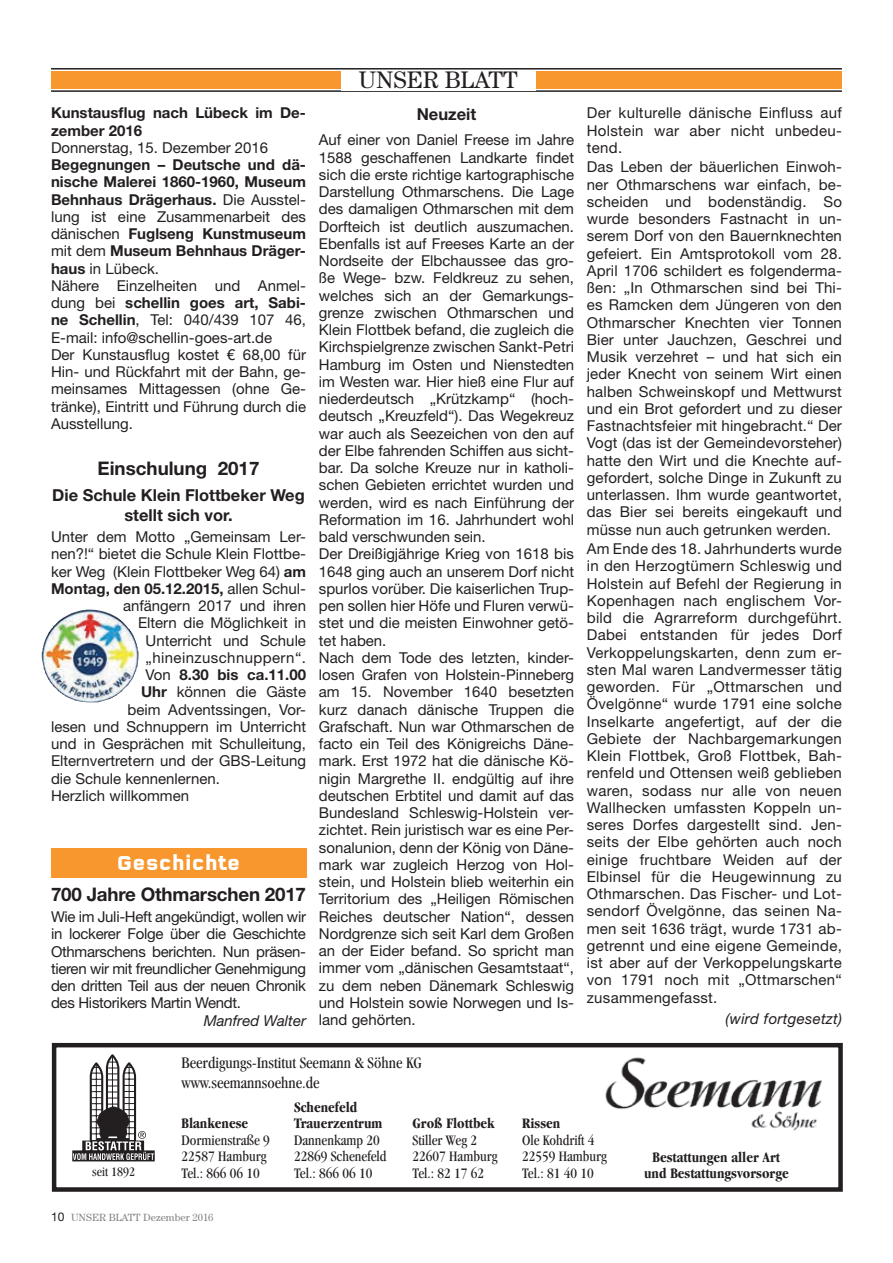
<style>
.page{position:relative;width:893px;height:1263px;background:#fff}
.page>*{position:absolute;margin:0;border:0;box-sizing:border-box;transform-origin:0 0}
.t1{font:24px "Century Std";color:#231f20}
.t2{font:700 21px "Q Type Cond";letter-spacing:-.03em;color:#fff}
.t3{font:700 18.75px "Helvetica Neue LT Std";letter-spacing:-.01em;color:#231f20}
.t4{font:condensed 16.5px/19.8px "Garamond";color:#231f20}
.t5{font:700 16.5px/19.5px "Helvetica Neue LT Std";color:#231f20;text-align:center}
.t6{font:15px/17.2px "Helvetica Neue LT Std";color:#231f20;text-align:justify}
.t7{font:condensed 15px "Garamond";color:#231f20}
.t8{font:700 condensed 15px "Garamond";color:#231f20}
.t9{font:700 15px/17.2px "Helvetica Neue LT Std";color:#231f20}
.t10{font:15px "Helvetica Neue LT Std";letter-spacing:.025em;color:#231f20}
.t11{font:italic 15px "Helvetica Neue LT Std";letter-spacing:.02em;color:#231f20}
.t12{font:italic 15px "Helvetica Neue LT Std";color:#231f20}
.t13{font:condensed 13.5px "Garamond";color:#231f20}
.t14{font:10.5px "Century Std";color:#808285}
.s1{font-weight:700}
.s2{font-weight:400}
.s3{font-family:"Helvetica Neue LT Std";font-size:12px;color:#231f20}
</style>
<div class="page">
<div style="left:51px;top:72px;width:791px;height:17px;background:#f7972d"></div>
<hr style="left:51px;top:68px;width:791px;height:2px;background:#231f20">
<hr style="left:51px;top:90px;width:791px;height:2px;background:#231f20">
<div style="left:341px;top:71px;width:195px;height:19px;background:#fff"></div>
<div style="left:51px;top:848px;width:255px;height:29px;background:#f7972d"></div>
<img style="left:42px;top:609px;width:96px;height:93px">
<div style="left:52px;top:1043px;width:791px;height:149px;border:4px solid #231f20"></div>
<img style="left:605px;top:1057px;width:217px;height:74px">
<svg style="left:72px;top:1055px;width:83px;height:106px"></svg>
<p class="t9" style="left:51px;top:104px;width:256px">Kunstausflug nach Lübeck im De&shy;zember 2016</p>
<p class="t6" style="left:51px;top:139px;width:219px">Donnerstag, 15. Dezember 2016</p>
<p class="t6" style="left:51px;top:156px;width:257px;text-align:left"><span class="s1">Begegnungen – Deutsche und dä&shy;nische Malerei 1860-1960, Museum<br>Behnhaus Drägerhaus.</span> Die Ausstel&shy;lung ist eine Zusammenarbeit des dänischen <span class="s1">Fuglseng Kunstmuseum </span>mit dem <span class="s1">Museum Behnhaus Dräger&shy;haus</span> in Lübeck.<br>Nähere Einzelheiten und Anmel&shy;dung bei <span class="s1">schellin goes art, Sabi&shy;ne Schellin</span>, Tel: 040/439 107 46,<br>E-mail: info@schellin-goes-art.de<br>Der Kunstausflug kostet € 68,00 für<br>Hin- und Rückfahrt mit der Bahn, ge&shy;meinsames Mittagessen (ohne Ge&shy;tränke), Eintritt und Führung durch die<br>Ausstellung.</p>
<p class="t3" style="left:98px;top:457px;width:163px">Einschulung 2017</p>
<p class="t5" style="left:52px;top:485px;width:254px">Die Schule Klein Flottbeker Weg stellt sich vor.</p>
<p class="t6" style="left:51px;top:528px;width:256px">Unter dem Motto „Gemeinsam Ler-</p>
<p class="t6" style="left:51px;top:545px;width:256px">nen?!“ bietet die Schule Klein Flottbe-</p>
<p class="t6" style="left:51px;top:562px;width:257px">ker Weg (Klein Flottbeker Weg 64) <span class="s1">am</span></p>
<p class="t9" style="left:51px;top:580px;width:256px">Montag, den 05.12.2015, <span class="s2">allen Schul-</span></p>
<p class="t6" style="left:123px;top:597px;width:184px">anfängern 2017 und ihren</p>
<p class="t6" style="left:138px;top:614px;width:169px">Eltern die Möglichkeit in</p>
<p class="t6" style="left:146px;top:631px;width:162px">Unterricht und Schule</p>
<p class="t10" style="left:146px;top:649px;width:162px">„hineinzuschnuppern“.</p>
<p class="t9" style="left:146px;top:666px;width:162px"><span class="s2">Von</span> 8.30 bis ca.11.00</p>
<p class="t6" style="left:141px;top:683px;width:167px"><span class="s1">Uhr</span> können die Gäste</p>
<p class="t6" style="left:128px;top:700px;width:180px">beim Adventssingen, Vor-</p>
<p class="t6" style="left:51px;top:718px;width:257px">lesen und Schnuppern im Unterricht</p>
<p class="t6" style="left:51px;top:735px;width:257px">und in Gesprächen mit Schulleitung,</p>
<p class="t6" style="left:51px;top:752px;width:256px">Elternvertretern und der GBS-Leitung</p>
<p class="t6" style="left:51px;top:769px;width:170px">die Schule kennenlernen.</p>
<p class="t6" style="left:51px;top:787px;width:140px">Herzlich willkommen</p>
<h2 class="t2" style="left:117px;top:850px;width:125px">Geschichte</h2>
<p class="t3" style="left:51px;top:882px;width:257px">700 Jahre Othmarschen 2017</p>
<p class="t6" style="left:51px;top:908px;width:257px">Wie im Juli-Heft angekündigt, wollen wir in lockerer Folge über die Geschichte Othmarschens berichten. Nun präsen&shy;tieren wir mit freundlicher Genehmigung den dritten Teil aus der neuen Chronik des Historikers Martin Wendt.</p>
<p class="t12" style="left:204px;top:1011px;width:104px">Manfred Walter</p>
<h1 class="t1" style="left:359px;top:66px;width:160px">UNSER BLATT</h1>
<p class="t5" style="left:417px;top:104px;width:61px">Neuzeit</p>
<p class="t6" style="left:319px;top:131px;width:257px;text-align:left">Auf einer von Daniel Freese im Jahre 1588 geschaffenen Landkarte findet sich die erste richtige kartographische Darstellung Othmarschens. Die Lage des damaligen Othmarschen mit dem Dorfteich ist deutlich auszumachen.<br>Ebenfalls ist auf Freeses Karte an der Nordseite der Elbchaussee das gro&shy;ße Wege- bzw. Feldkreuz zu sehen, welches sich an der Gemarkungs&shy;grenze zwischen Othmarschen und Klein Flottbek befand, die zugleich die Kirchspielgrenze zwischen Sankt-Petri Hamburg im Osten und Nienstedten im Westen war. Hier hieß eine Flur auf niederdeutsch „Krützkamp“ (hoch&shy;deutsch „Kreuzfeld“). Das Wegekreuz war auch als Seezeichen von den auf der Elbe fahrenden Schiffen aus sicht&shy;bar. Da solche Kreuze nur in katholi&shy;schen Gebieten errichtet wurden und werden, wird es nach Einführung der Reformation im 16. Jahrhundert wohl bald verschwunden sein.<br>Der Dreißigjährige Krieg von 1618 bis 1648 ging auch an unserem Dorf nicht spurlos vorüber. Die kaiserlichen Trup&shy;pen sollen hier Höfe und Fluren verwü&shy;stet und die meisten Einwohner getö&shy;tet haben.<br>Nach dem Tode des letzten, kinder&shy;losen Grafen von Holstein-Pinneberg am 15. November 1640 besetzten kurz danach dänische Truppen die Grafschaft. Nun war Othmarschen de facto ein Teil des Königreichs Däne&shy;mark. Erst 1972 hat die dänische Kö&shy;nigin Margrethe II. endgültig auf ihre deutschen Erbtitel und damit auf das Bundesland Schleswig-Holstein ver&shy;zichtet. Rein juristisch war es eine Per&shy;sonalunion, denn der König von Däne&shy;mark war zugleich Herzog von Hol&shy;stein, und Holstein blieb weiterhin ein Territorium des „Heiligen Römischen Reiches deutscher Nation“, dessen Nordgrenze sich seit Karl dem Großen an der Eider befand. So spricht man immer vom „dänischen Gesamtstaat“, zu dem neben Dänemark Schleswig und Holstein sowie Norwegen und Is&shy;land gehörten.</p>
<p class="t6" style="left:587px;top:104px;width:257px">Der kulturelle dänische Einfluss auf Holstein war aber nicht unbedeu&shy;tend.</p>
<p class="t6" style="left:587px;top:158px;width:257px">Das Leben der bäuerlichen Einwoh&shy;ner Othmarschens war einfach, be&shy;scheiden und bodenständig. So wurde besonders Fastnacht in un&shy;serem Dorf von den Bauernknechten gefeiert. Ein Amtsprotokoll vom 28.<br>April 1706 schildert es folgenderma&shy;ßen: „In Othmarschen sind bei Thi&shy;es Ramcken dem Jüngeren von den Othmarscher Knechten vier Tonnen Bier unter Jauchzen, Geschrei und Musik verzehret – und hat sich ein jeder Knecht von seinem Wirt einen halben Schweinskopf und Mettwurst und ein Brot gefordert und zu dieser Fastnachtsfeier mit hingebracht.“ Der Vogt (das ist der Gemeindevorsteher) hatte den Wirt und die Knechte auf&shy;gefordert, solche Dinge in Zukunft zu unterlassen. Ihm wurde geantwortet, das Bier sei bereits eingekauft und müsse nun auch getrunken werden.</p>
<p class="t6" style="left:587px;top:540px;width:257px">Am Ende des 18. Jahrhunderts wurde in den Herzogtümern Schleswig und Holstein auf Befehl der Regierung in Kopenhagen nach englischem Vor&shy;bild die Agrarreform durchgeführt.<br>Dabei entstanden für jedes Dorf Verkoppelungskarten, denn zum er&shy;sten Mal waren Landvermesser tätig geworden. Für „Ottmarschen und Övelgönne“ wurde 1791 eine solche Inselkarte angefertigt, auf der die Gebiete der Nachbargemarkungen Klein Flottbek, Groß Flottbek, Bah&shy;renfeld und Ottensen weiß geblieben waren, sodass nur alle von neuen Wallhecken umfassten Koppeln un&shy;seres Dorfes dargestellt sind. Jen&shy;seits der Elbe gehörten auch noch einige fruchtbare Weiden auf der Elbinsel für die Heugewinnung zu Othmarschen. Das Fischer- und Lot&shy;sendorf Övelgönne, das seinen Na&shy;men seit 1636 trägt, wurde 1731 ab&shy;getrennt und eine eigene Gemeinde, ist aber auf der Verkoppelungskarte von 1791 noch mit „Ottmarschen“ zusammengefasst.</p>
<p class="t11" style="left:725px;top:1010px;width:118px">(wird fortgesetzt)</p>
<p class="t4" style="left:182px;top:1053px;width:242px">Beerdigungs-Institut Seemann &amp; Söhne KG www.seemannsoehne.de</p>
<p class="t8" style="left:294px;top:1098px;width:65px">Schenefeld</p>
<p class="t8" style="left:182px;top:1115px;width:68px">Blankenese</p>
<p class="t8" style="left:294px;top:1115px;width:90px">Trauerzentrum</p>
<p class="t8" style="left:413px;top:1115px;width:84px">Groß Flottbek</p>
<p class="t8" style="left:522px;top:1115px;width:40px">Rissen</p>
<p class="t7" style="left:182px;top:1132px;width:90px">Dormienstraße 9</p>
<p class="t7" style="left:294px;top:1132px;width:87px">Dannenkamp 20</p>
<p class="t7" style="left:413px;top:1132px;width:66px">Stiller Weg 2</p>
<p class="t7" style="left:522px;top:1132px;width:74px">Ole Kohdrift 4</p>
<p class="t7" style="left:182px;top:1148px;width:86px">22587 Hamburg</p>
<p class="t7" style="left:294px;top:1148px;width:94px">22869 Schenefeld</p>
<p class="t7" style="left:413px;top:1148px;width:86px">22607 Hamburg</p>
<p class="t7" style="left:522px;top:1148px;width:86px">22559 Hamburg</p>
<p class="t7" style="left:182px;top:1165px;width:80px">Tel.: 866 06 10</p>
<p class="t7" style="left:294px;top:1165px;width:80px">Tel.: 866 06 10</p>
<p class="t7" style="left:413px;top:1165px;width:73px">Tel.: 82 17 62</p>
<p class="t7" style="left:522px;top:1165px;width:73px">Tel.: 81 40 10</p>
<p class="t8" style="left:653px;top:1149px;width:129px">Bestattungen aller Art</p>
<p class="t13" style="left:92px;top:1164px;width:44px">seit 1892</p>
<p class="t8" style="left:644px;top:1164px;width:146px">und Bestattungsvorsorge</p>
<p class="t14" style="left:51px;top:1211px;width:164px"><span class="s3">10</span> UNSER BLATT Dezember 2016</p>
</div>
